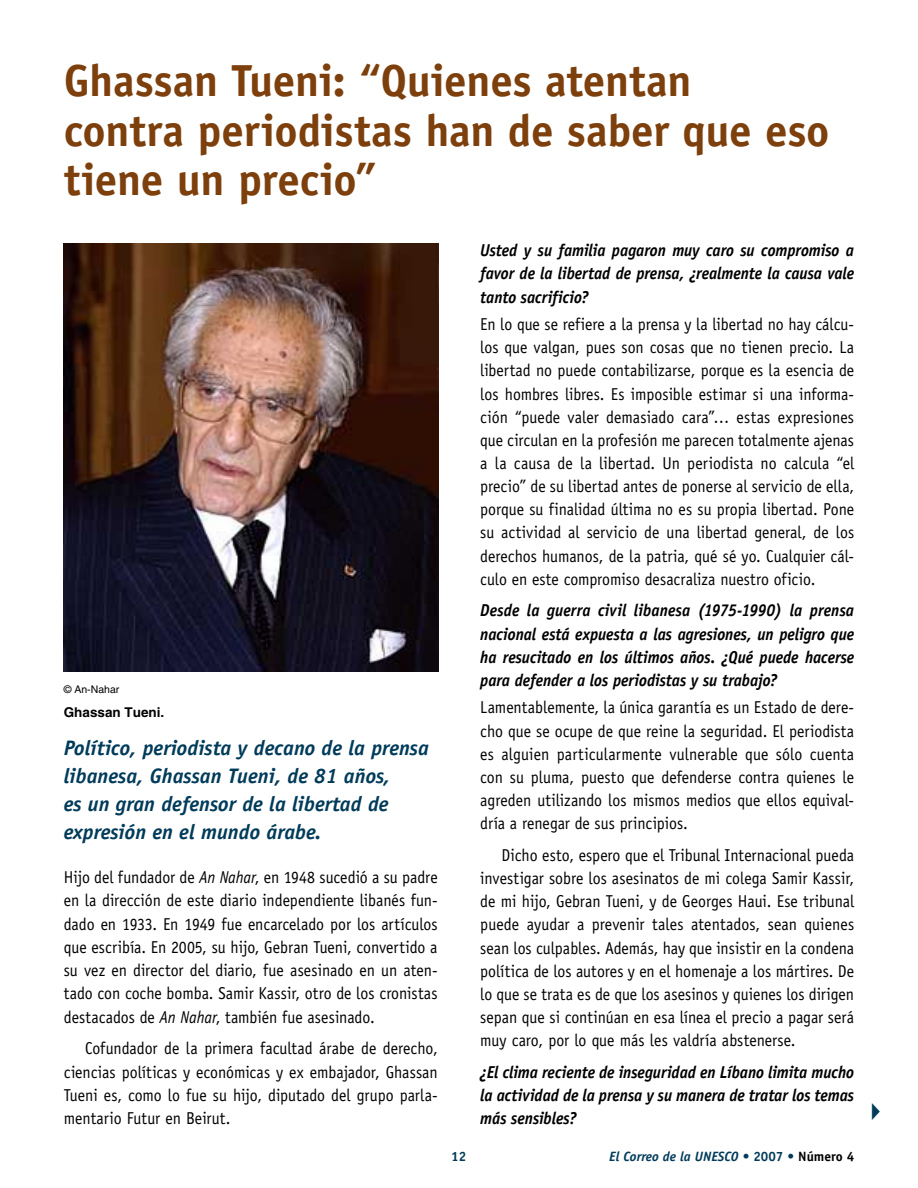
<style>
.page{position:relative;width:918px;height:1188px;background:#fff}
.page>*{position:absolute;margin:0;border:0;box-sizing:border-box;transform-origin:0 0}
.t1{font:700 45px/49.5px "Officina Sans Std";letter-spacing:-.01em;color:#7d3f0b}
.t2{font:italic 700 21px/27.8px "Officina Sans Std";color:#003b5a}
.t3{font:17.25px/23.1px "Officina Sans Std";color:#000;text-align:justify;scale:.92 1}
.t4{font:italic 700 17.25px/23.1px "Officina Sans Std";letter-spacing:-.005em;color:#000;text-align:justify;scale:.92 1}
.t5{font:italic 700 13.5px "Officina Sans Std";color:#003b5a}
.t6{font:700 13.5px "Helvetica LT Std";color:#000}
.t7{font:700 13.5px "Officina Sans Std";color:#003b5a}
.t8{font:10.5px "Helvetica LT Std";color:#000}
.s1{font-style:italic}
.s2{font-style:normal}
.s3{font-style:normal;color:#000}
</style>
<div class="page">
<img style="left:64px;top:244px;width:375px;height:427px">
<h1 class="t1" style="left:64px;top:56px;width:767px">Ghassan Tueni: “Quienes atentan<br>contra periodistas han de saber que eso tiene un precio”</h1>
<p class="t8" style="left:64px;top:683px;width:57px">© An-Nahar</p>
<p class="t6" style="left:64px;top:704px;width:102px">Ghassan Tueni.</p>
<p class="t2" style="left:64px;top:734px;width:367px">Político, periodista y decano de la prensa libanesa, Ghassan Tueni, de 81 años,<br>es un gran defensor de la libertad de expresión en el mundo árabe.</p>
<p class="t3" style="left:64px;top:866px;width:408px">Hijo del fundador de <span class="s1">An Nahar</span>, en 1948 sucedió a su padre en la dirección de este diario independiente libanés fun&shy;dado en 1933. En 1949 fue encarcelado por los artículos que escribía. En 2005, su hijo, Gebran Tueni, convertido a su vez en director del diario, fue asesinado en un aten&shy;tado con coche bomba. Samir Kassir, otro de los cronistas destacados de <span class="s1">An Nahar</span>, también fue asesinado.</p>
<p class="t3" style="left:64px;top:1037px;width:408px;text-indent:21px">Cofundador de la primera facultad árabe de derecho, ciencias políticas y económicas y ex embajador, Ghassan Tueni es, como lo fue su hijo, diputado del grupo parla&shy;mentario Futur en Beirut.</p>
<p class="t4" style="left:480px;top:239px;width:408px">Usted y su familia pagaron muy caro su compromiso a favor de la libertad de prensa, ¿realmente la causa vale tanto sacrificio?</p>
<p class="t3" style="left:480px;top:313px;width:408px">En lo que se refiere a la prensa y la libertad no hay cálcu&shy;los que valgan, pues son cosas que no tienen precio. La libertad no puede contabilizarse, porque es la esencia de los hombres libres. Es imposible estimar si una informa&shy;ción “puede valer demasiado cara”… estas expresiones que circulan en la profesión me parecen totalmente ajenas a la causa de la libertad. Un periodista no calcula “el precio” de su libertad antes de ponerse al servicio de ella, porque su finalidad última no es su propia libertad. Pone su actividad al servicio de una libertad general, de los derechos humanos, de la patria, qué sé yo. Cualquier cál&shy;culo en este compromiso desacraliza nuestro oficio.</p>
<p class="t4" style="left:480px;top:599px;width:408px">Desde la guerra civil libanesa (1975-1990) la prensa nacional está expuesta a las agresiones, un peligro que ha resucitado en los últimos años. ¿Qué puede hacerse para defender a los periodistas y su trabajo?</p>
<p class="t3" style="left:480px;top:696px;width:408px">Lamentablemente, la única garantía es un Estado de dere&shy;cho que se ocupe de que reine la seguridad. El periodista es alguien particularmente vulnerable que sólo cuenta con su pluma, puesto que defenderse contra quienes le agreden utilizando los mismos medios que ellos equival&shy;dría a renegar de sus principios.</p>
<p class="t3" style="left:480px;top:844px;width:408px;text-indent:21px">Dicho esto, espero que el Tribunal Internacional pueda investigar sobre los asesinatos de mi colega Samir Kassir, de mi hijo, Gebran Tueni, y de Georges Haui. Ese tribunal puede ayudar a prevenir tales atentados, sean quienes sean los culpables. Además, hay que insistir en la condena política de los autores y en el homenaje a los mártires. De lo que se trata es de que los asesinos y quienes los dirigen sepan que si continúan en esa línea el precio a pagar será muy caro, por lo que más les valdría abstenerse.</p>
<p class="t4" style="left:480px;top:1060px;width:408px">¿El clima reciente de inseguridad en Líbano limita mucho la actividad de la prensa y su manera de tratar los temas más sensibles?</p>
<p class="t7" style="left:451px;top:1148px;width:17px">12</p>
<p class="t5" style="left:609px;top:1148px;width:247px">El Correo de la UNESCO <span class="s2">• 2007 •</span> <span class="s3">Número 4</span></p>
</div>
